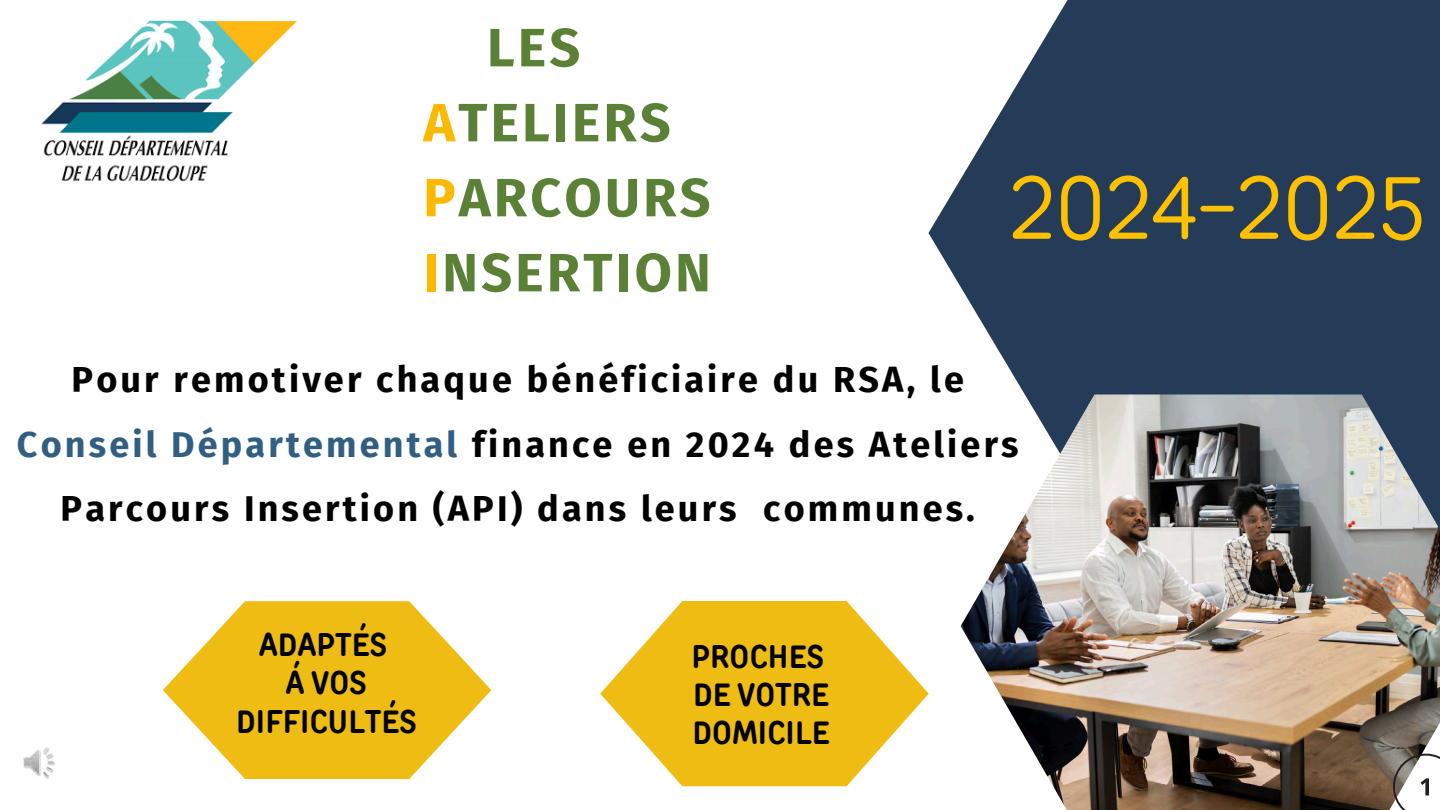
<style>
.page{position:relative;width:1440px;height:810px;background:#fff}
.page>*{position:absolute;margin:0;border:0;box-sizing:border-box;transform-origin:0 0}
.t1{font:88px "TT Rounds Condensed";letter-spacing:.01em;color:#ffc000}
.t2{font:700 54px/75px "Fira Sans";letter-spacing:.06em;color:#5b8136}
.t3{font:700 36px/64.5px "Fira Sans";letter-spacing:.09em;color:#000;text-align:center}
.t4{font:700 32px/38.2px "TT Rounds Condensed";letter-spacing:.01em;color:#000;text-align:center}
.s1{color:#fbb900}
.s2{color:#315f82}
</style>
<div class="page">
<svg style="left:928px;top:0;width:512px;height:395px;background:#3e536c"></svg>
<img style="left:961px;top:395px;width:479px;height:415px">
<svg style="left:163px;top:601px;width:328px;height:178px;fill:#efbc13"></svg>
<svg style="left:600px;top:601px;width:329px;height:185px;fill:#efbc13"></svg>
<img style="left:23px;top:747px;width:32px;height:32px">
<img style="left:41px;top:21px;width:256px;height:161px">
<svg style="left:1393px;top:754px;width:47px;height:56px"></svg>
<p class="t2" style="left:423px;top:11px;width:289px;text-indent:64px">LES<br><span class="s1">A</span>TELIERS<br><span class="s1">P</span>ARCOURS<br><span class="s1">I</span>NSERTION</p>
<p class="t1" style="left:1010px;top:155px;width:416px">2024-2025</p>
<p class="t3" style="left:17px;top:348px;width:1003px">Pour remotiver chaque bénéficiaire du RSA, le<br><span class="s2">Conseil Départemental</span> finance en 2024 des Ateliers<br>Parcours Insertion (API) dans leurs communes.</p>
<h3 class="t4" style="left:259px;top:626px;width:129px">ADAPTÉS</h3>
<p class="t4" style="left:236px;top:664px;width:182px">Á VOS<br>DIFFICULTÉS</p>
<p class="t4" style="left:691px;top:637px;width:134px">PROCHES</p>
<p class="t4" style="left:692px;top:676px;width:139px;text-align:left">DE VOTRE<br>DOMICILE</p>
</div>
